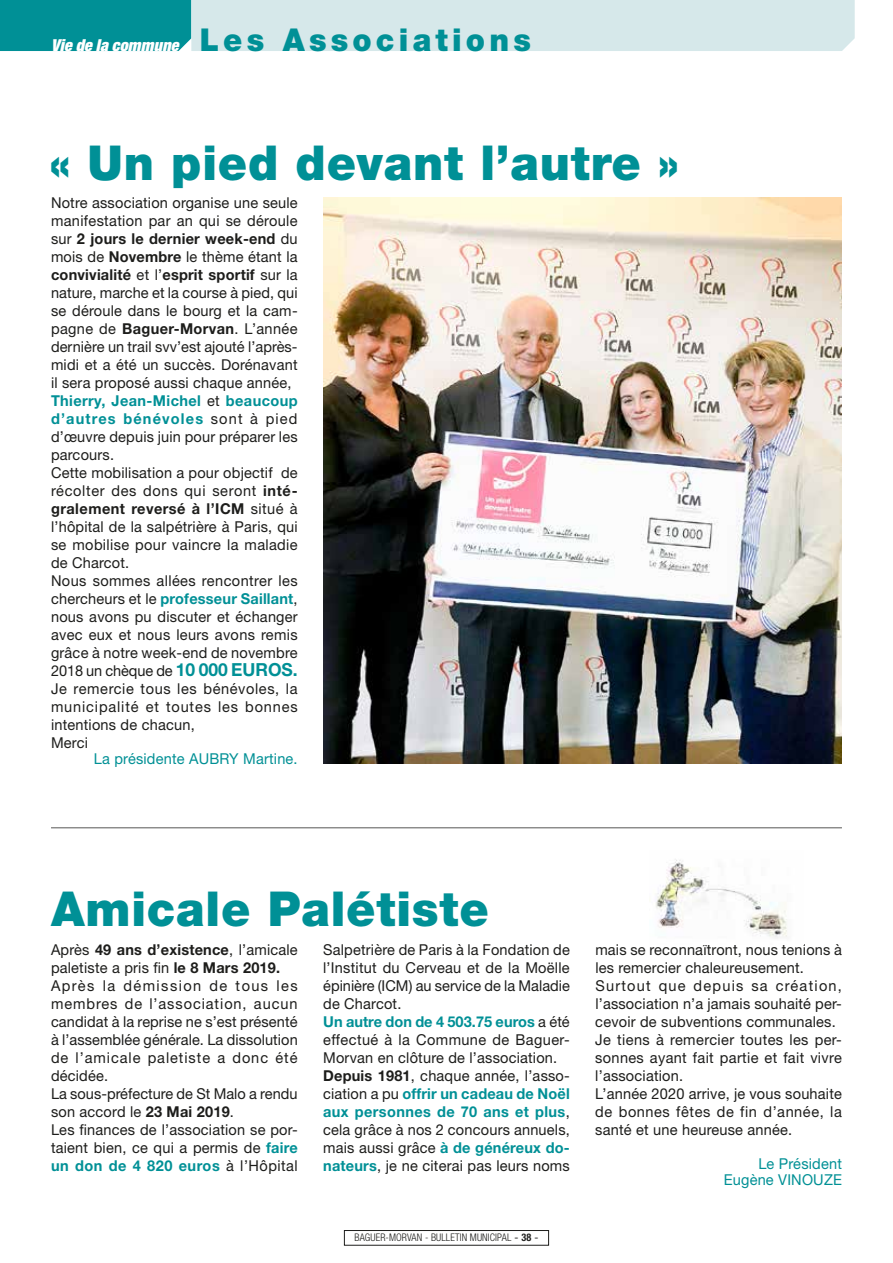
<style>
.page{position:relative;width:893px;height:1263px;background:#fff}
.page>*{position:absolute;margin:0;border:0;box-sizing:border-box;transform-origin:0 0}
.t1{font:900 48.15px "Helvetica Neue LT Std";letter-spacing:.015em;color:#009096}
.t2{font:900 31.5px "Helvetica Neue LT Std";letter-spacing:.135em;color:#009096}
.t3{font:italic 900 condensed 16.5px "Helvetica Neue LT Std";letter-spacing:.015em;color:#fff}
.t4{font:15px/18px "Helvetica Neue LT Std";letter-spacing:.015em;color:#1d1d1b}
.t5{font:15px/15.8px "Helvetica Neue LT Std";letter-spacing:.015em;color:#009095;text-align:right}
.t6{font:300 condensed 10.5px "Helvetica Neue LT Std";letter-spacing:.01em;color:#1d1d1b}
.s1{font-weight:700}
.s2{font-weight:700;color:#009096}
.s3{font-weight:700;font-size:18px;color:#009096}
.s4{font-weight:400;font-stretch:normal}
</style>
<div class="page">
<img style="left:656px;top:859px;width:131px;height:79px">
<img style="left:324px;top:197px;width:518px;height:567px">
<svg style="left:0;top:0;width:855px;height:51px;background:#a5d4d7"></svg>
<div style="left:344px;top:1230px;width:205px;height:15px;border:1px solid #1d1d1b"></div>
<hr style="left:51px;top:827px;width:791px;height:1px;background:#575756">
<p class="t3" style="left:51px;top:35px;width:129px">Vie de la commune</p>
<h2 class="t2" style="left:200px;top:21px;width:333px">Les Associations</h2>
<h1 class="t1" style="left:50px;top:134px;width:631px">« Un pied devant l’autre »</h1>
<p class="t4" style="left:51px;top:193px;width:248px">Notre association organise une seule manifestation par an qui se déroule sur <span class="s1">2 jours le dernier week-end</span> du mois de <span class="s1">Novembre</span> le thème étant la <span class="s1">convivialité</span> et l’<span class="s1">esprit sportif</span> sur la nature, marche et la course à pied, qui se déroule dans le bourg et la cam&shy;pagne de <span class="s1">Baguer-Morvan</span>. L’année dernière un trail svv’est ajouté l’après&shy;midi et a été un succès. Dorénavant il sera proposé aussi chaque année,<br><span class="s2">Thierry, Jean-Michel</span> et <span class="s2">beaucoup d’autres bénévoles</span> sont à pied d’œuvre depuis juin pour préparer les parcours.<br>Cette mobilisation a pour objectif de récolter des dons qui seront <span class="s1">inté&shy;gralement reversé à l’ICM</span> situé à l’hôpital de la salpétrière à Paris, qui se mobilise pour vaincre la maladie de Charcot.<br>Nous sommes allées rencontrer les chercheurs et le <span class="s2">professeur Saillant</span>, nous avons pu discuter et échanger avec eux et nous leurs avons remis grâce à notre week-end de novembre<br>2018 un chèque de <span class="s3">10 000 EUROS.<br></span>Je remercie tous les bénévoles, la municipalité et toutes les bonnes intentions de chacun,<br>Merci</p>
<p class="t5" style="left:94px;top:750px;width:205px">La présidente AUBRY Martine.</p>
<h1 class="t1" style="left:51px;top:880px;width:439px">Amicale Palétiste</h1>
<p class="t4" style="left:51px;top:940px;width:248px">Après <span class="s1">49 ans d’existence</span>, l’amicale paletiste a pris fin <span class="s1">le 8 Mars 2019.<br></span>Après la démission de tous les membres de l’association, aucun candidat à la reprise ne s’est présenté à l’assemblée générale. La dissolution de l’amicale paletiste a donc été décidée.<br>La sous-préfecture de St Malo a rendu son accord le <span class="s1">23 Mai 2019</span>.<br>Les finances de l’association se por&shy;taient bien, ce qui a permis de <span class="s2">faire un don de 4 820 euros</span> à l’Hôpital</p>
<p class="t4" style="left:323px;top:940px;width:248px">Salpetrière de Paris à la Fondation de l’Institut du Cerveau et de la Moëlle épinière (ICM) au service de la Maladie de Charcot.<br><span class="s2">Un autre don de 4 503.75 euros</span> a été effectué à la Commune de Baguer-Morvan en clôture de l’association.<br><span class="s1">Depuis 1981</span>, chaque année, l’asso&shy;ciation a pu <span class="s2">offrir un cadeau de Noël aux personnes de 70 ans et plus</span>, cela grâce à nos 2 concours annuels, mais aussi grâce <span class="s2">à de généreux do&shy;nateurs</span>, je ne citerai pas leurs noms</p>
<p class="t4" style="left:595px;top:940px;width:248px">mais se reconnaîtront, nous tenions à les remercier chaleureusement.<br>Surtout que depuis sa création, l’association n’a jamais souhaité per&shy;cevoir de subventions communales.<br>Je tiens à remercier toutes les per&shy;sonnes ayant fait partie et fait vivre l’association.<br>L’année 2020 arrive, je vous souhaite de bonnes fêtes de fin d’année, la santé et une heureuse année.</p>
<p class="t5" style="left:724px;top:1155px;width:120px">Le Président<br>Eugène VINOUZE</p>
<p class="t6" style="left:354px;top:1231px;width:186px">BAGUER-MORVAN - BULLETIN MUNICIPAL <span class="s4">-</span> <span class="s1">38</span> <span class="s4">-</span></p>
</div>
